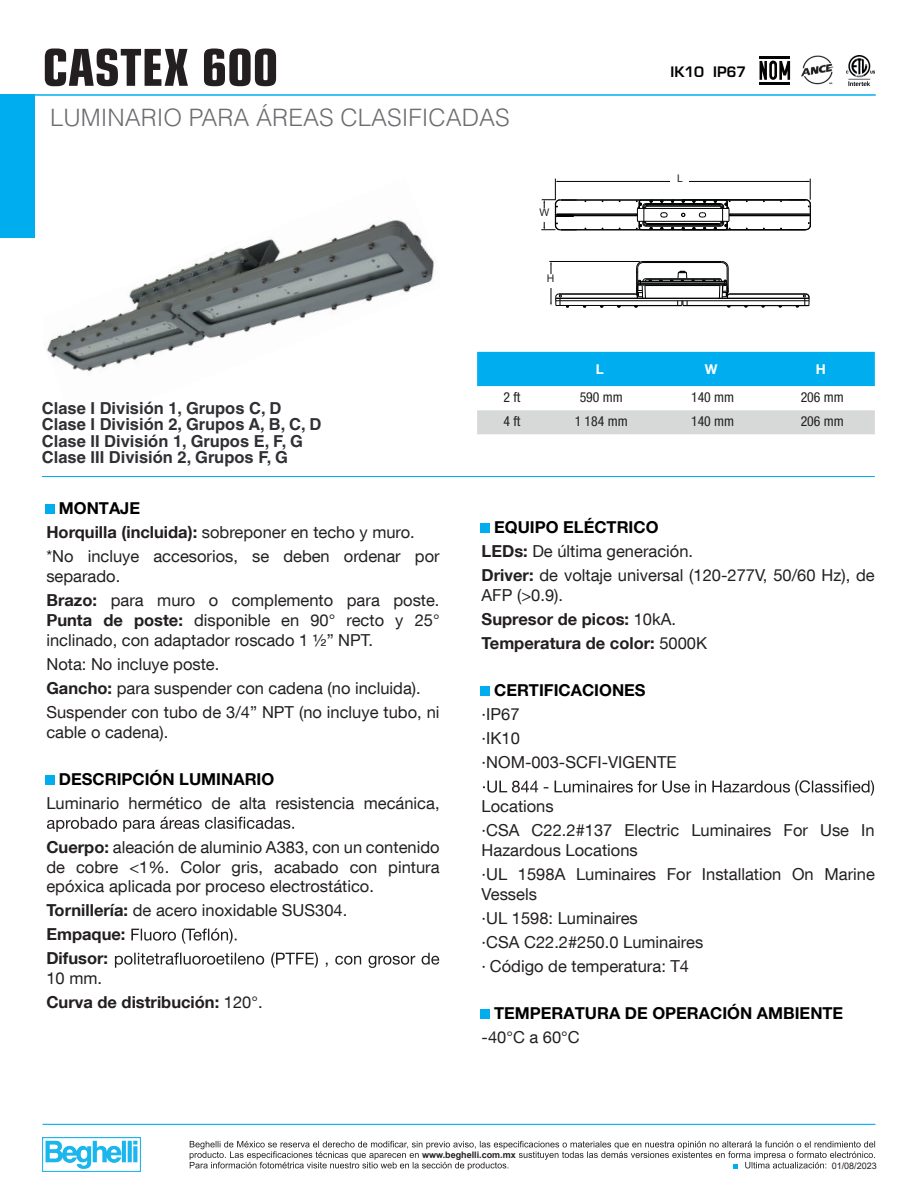
<style>
.page{position:relative;width:918px;height:1188px;background:#fff}
.page>*{position:absolute;margin:0;border:0;box-sizing:border-box;transform-origin:0 0}
.t1{font:700 condensed 51px "Eurostile";color:#231f20}
.t2{font:300 24px "Helvetica LT Std";color:#6c6d70}
.t3{font:16.5px/24px "Helvetica Neue LT Com";color:#231f20}
.t4{font:700 16.5px/24px "Helvetica Neue LT Com";color:#231f20}
.t5{font:700 16.5px/16.5px "Helvetica LT Std";color:#302f34}
.t6{font:700 16.5px "Helvetica Neue";color:#000}
.t7{font:700 15.75px "Eurostile";color:#000}
.t8{font:condensed 13.8px "Helvetica Neue LT Pro";color:#231f20}
.t9{font:700 13.5px "Helvetica Neue LT Com";color:#fff}
.t10{font:10.5px "Arial";color:#231f20}
.t11{font:700 9px "Arial";color:#231f20}
.t12{font:9px "Arial";color:#231f20}
.s1{font-weight:700}
.s2{font-weight:400}
</style>
<div class="page">
<svg style="left:190px;top:1141px;width:685px;height:29px"></svg>
<div style="left:0;top:95px;width:35px;height:143px;background:#00aeef"></div>
<hr style="left:0;top:94px;width:876px;height:2px;background:#00aeef">
<img style="left:43px;top:1138px;width:98px;height:33px">
<hr style="left:43px;top:1124px;width:832px;height:1px;background:#00aeef">
<hr style="left:42px;top:476px;width:833px;height:1px;background:#00aeef">
<img style="left:46px;top:219px;width:389px;height:153px">
<div style="left:481px;top:523px;width:9px;height:10px;background:#00aeef"></div>
<div style="left:481px;top:687px;width:9px;height:9px;background:#00aeef"></div>
<svg style="left:483px;top:780px;width:391px;height:16px"></svg>
<div style="left:481px;top:1010px;width:9px;height:9px;background:#00aeef"></div>
<div style="left:46px;top:505px;width:9px;height:9px;background:#00aeef"></div>
<div style="left:46px;top:775px;width:9px;height:10px;background:#00aeef"></div>
<svg style="left:47px;top:817px;width:247px;height:15px"></svg>
<svg style="left:131px;top:928px;width:106px;height:16px"></svg>
<svg style="left:115px;top:952px;width:324px;height:16px"></svg>
<svg style="left:477px;top:352px;width:398px;height:82px"></svg>
<hr style="left:561px;top:230px;width:245px;height:1px;background:#010202">
<hr style="left:726px;top:229px;width:80px;height:1px;background:#010202">
<hr style="left:561px;top:229px;width:79px;height:1px;background:#010202">
<hr style="left:729px;top:215px;width:81px;height:1px;background:#010202">
<hr style="left:557px;top:215px;width:80px;height:1px;background:#010202">
<hr style="left:557px;top:214px;width:80px;height:1px;background:#010202">
<hr style="left:729px;top:214px;width:81px;height:1px;background:#010202">
<hr style="left:561px;top:200px;width:245px;height:1px;background:#010202">
<hr style="left:683px;top:305px;width:126px;height:1px;background:#010202">
<hr style="left:556px;top:305px;width:126px;height:1px;background:#010202">
<hr style="left:556px;top:300px;width:253px;height:1px;background:#010202">
<hr style="left:556px;top:298px;width:253px;height:1px;background:#010202">
<hr style="left:729px;top:294px;width:77px;height:1px;background:#010202">
<hr style="left:559px;top:294px;width:76px;height:1px;background:#010202">
<svg style="left:796px;top:294px;width:14px;height:14px"></svg>
<svg style="left:636px;top:200px;width:95px;height:31px"></svg>
<svg style="left:617px;top:261px;width:114px;height:47px"></svg>
<hr style="left:682px;top:230px;width:124px;height:1px;background:#010202">
<hr style="left:682px;top:199px;width:124px;height:1px;background:#010202">
<hr style="left:558px;top:181px;width:250px;height:1px;background:#010202">
<svg style="left:789px;top:179px;width:22px;height:52px"></svg>
<hr style="left:549px;top:261px;width:91px;height:1px;background:#010202">
<hr style="left:551px;top:264px;width:1px;height:39px;background:#010202">
<svg style="left:550px;top:294px;width:19px;height:14px"></svg>
<svg style="left:541px;top:179px;width:36px;height:52px"></svg>
<div style="left:670px;top:175px;width:19px;height:17px;background:#fff"></div>
<div style="left:537px;top:208px;width:15px;height:14px;background:#fff"></div>
<div style="left:545px;top:274px;width:11px;height:14px;background:#fff"></div>
<img style="left:847px;top:56px;width:27px;height:29px">
<hr style="left:760px;top:56px;width:30px;height:3px;background:#040503">
<hr style="left:760px;top:82px;width:30px;height:3px;background:#040503">
<svg style="left:760px;top:61px;width:30px;height:19px"></svg>
<img style="left:802px;top:55px;width:31px;height:30px">
<h1 class="t1" style="left:43px;top:37px;width:237px">CASTEX 600</h1>
<h2 class="t2" style="left:50px;top:103px;width:461px">LUMINARIO PARA ÁREAS CLASIFICADAS</h2>
<p class="t10" style="left:539px;top:205px;width:11px">W</p>
<p class="t10" style="left:547px;top:271px;width:9px">H</p>
<p class="t7" style="left:671px;top:65px;width:77px">IK10 IP67</p>
<p class="t10" style="left:677px;top:171px;width:7px">L</p>
<p class="t9" style="left:596px;top:361px;width:10px">L</p>
<p class="t9" style="left:705px;top:361px;width:14px">W</p>
<p class="t9" style="left:816px;top:361px;width:12px">H</p>
<p class="t5" style="left:42px;top:399px;width:281px">Clase I División 1, Grupos C, D<br>Clase I División 2, Grupos A, B, C, D<br>Clase II División 1, Grupos E, F, G<br>Clase III División 2, Grupos F, G</p>
<p class="t6" style="left:59px;top:498px;width:83px">MONTAJE</p>
<p class="t3" style="left:46px;top:520px;width:395px"><span class="s1">Horquilla (incluida):</span> sobreponer en techo y muro. *No incluye accesorios, se deben ordenar por</p>
<p class="t3" style="left:46px;top:564px;width:395px">separado.<br><span class="s1">Brazo:</span> para muro o complemento para poste.</p>
<p class="t3" style="left:46px;top:610px;width:395px;line-height:19.8px"><span class="s1">Punta de poste:</span> disponible en 90° recto y 25° inclinado, con adaptador roscado 1 ½” NPT.</p>
<p class="t3" style="left:46px;top:651px;width:395px">Nota: No incluye poste.<br><span class="s1">Gancho:</span> para suspender con cadena (no incluida).<br>Suspender con tubo de 3/4” NPT (no incluye tubo, ni</p>
<p class="t3" style="left:46px;top:719px;width:123px">cable o cadena).</p>
<p class="t6" style="left:59px;top:769px;width:217px">DESCRIPCIÓN LUMINARIO</p>
<p class="t3" style="left:46px;top:791px;width:395px">Luminario hermético de alta resistencia mecánica,</p>
<p class="t3" style="left:46px;top:837px;width:395px;line-height:19.8px;text-align:justify"><span class="s1">Cuerpo:</span> aleación de aluminio A383, con un contenido de cobre &lt;1%. Color gris, acabado con pintura epóxica aplicada por proceso electrostático.</p>
<p class="t4" style="left:46px;top:898px;width:302px">Tornillería: <span class="s2">de acero inoxidable SUS304.<br></span>Empaque:<br>Difusor:</p>
<p class="t4" style="left:46px;top:966px;width:218px"><span class="s2">10 mm.<br></span>Curva de distribución: <span class="s2">120°.</span></p>
<p class="t8" style="left:503px;top:389px;width:19px">2 ft</p>
<p class="t8" style="left:580px;top:389px;width:45px">590 mm</p>
<p class="t8" style="left:691px;top:389px;width:45px">140 mm</p>
<p class="t8" style="left:801px;top:389px;width:45px">206 mm</p>
<p class="t8" style="left:503px;top:413px;width:19px">4 ft</p>
<p class="t8" style="left:575px;top:413px;width:55px">1 184 mm</p>
<p class="t8" style="left:691px;top:413px;width:45px">140 mm</p>
<p class="t8" style="left:801px;top:413px;width:45px">206 mm</p>
<p class="t6" style="left:494px;top:517px;width:166px">EQUIPO ELÉCTRICO</p>
<p class="t3" style="left:482px;top:539px;width:395px"><span class="s1">LEDs:</span> De última generación.<br><span class="s1">Driver:</span> de voltaje universal (120-277V, 50/60 Hz), de</p>
<p class="t4" style="left:482px;top:583px;width:227px"><span class="s2">AFP (&gt;0.9).<br></span>Supresor de picos: <span class="s2">10kA.<br></span>Temperatura de color: <span class="s2">5000K</span></p>
<p class="t6" style="left:494px;top:680px;width:153px">CERTIFICACIONES</p>
<p class="t3" style="left:482px;top:702px;width:196px">·IP67<br>·IK10 ·NOM-003-SCFI-VIGENTE</p>
<p class="t3" style="left:482px;top:794px;width:395px">Locations<br>·CSA C22.2#137 Electric Luminaires For Use In</p>
<p class="t3" style="left:482px;top:838px;width:395px">Hazardous Locations<br>·UL 1598A Luminaires For Installation On Marine</p>
<p class="t3" style="left:482px;top:882px;width:223px">Vessels<br>·UL 1598: Luminaires<br>·CSA C22.2#250.0 Luminaires · Código de temperatura: T4</p>
<p class="t6" style="left:494px;top:1003px;width:351px">TEMPERATURA DE OPERACIÓN AMBIENTE</p>
<p class="t3" style="left:482px;top:1025px;width:100px">-40°C a 60°C</p>
<p class="t11" style="left:422px;top:1148px;width:95px">www.beghelli.com.mx</p>
<p class="t12" style="left:832px;top:1160px;width:47px">01/08/2023</p>
</div>
